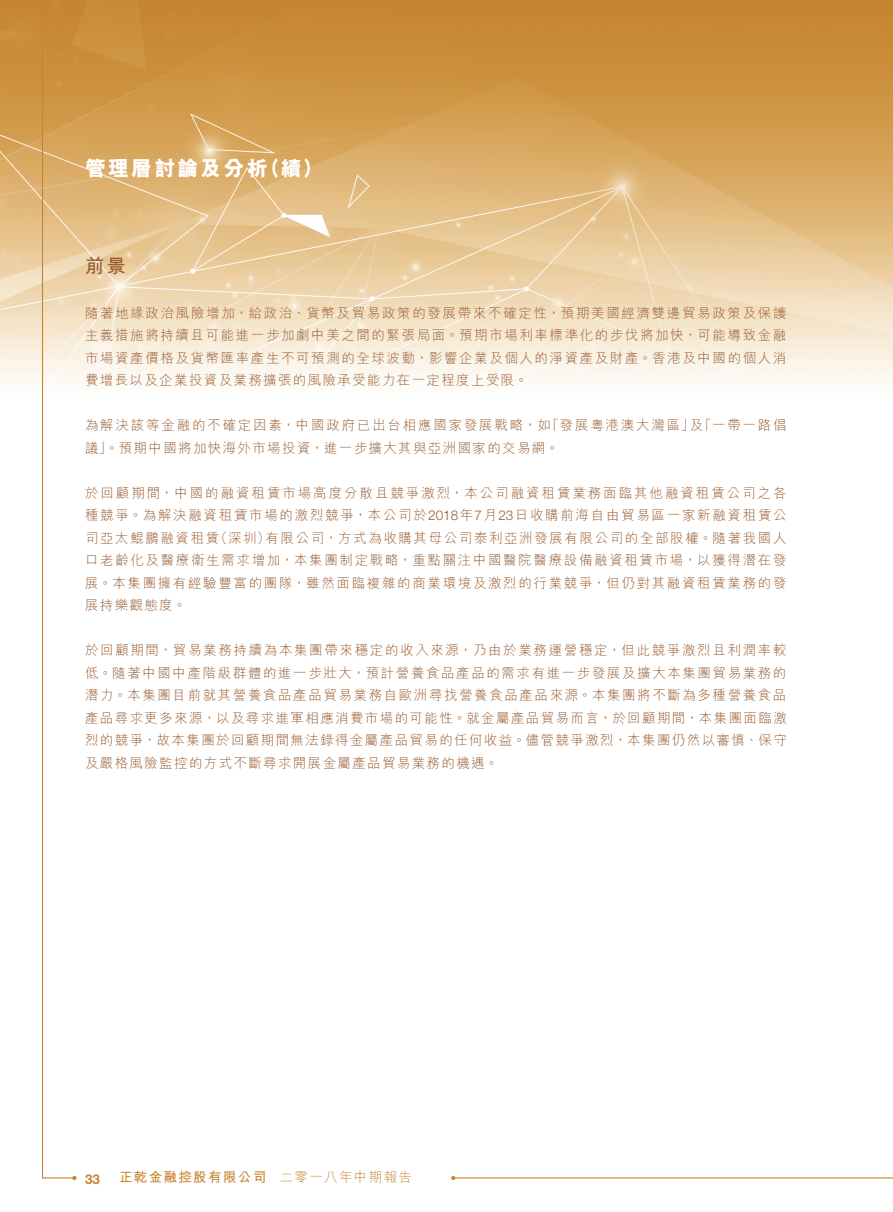
<style>
.page{position:relative;width:893px;height:1212px;background:#fff}
.page>*{position:absolute;margin:0;border:0;box-sizing:border-box;transform-origin:0 0}
.t1{font:800 21px "M Hei HK";letter-spacing:.1em;color:#fff}
.t2{font:700 19.5px "M Hei HK";color:#985c30}
.t3{font:300 13.5px/22.5px "M Hei HK";letter-spacing:.12em;color:#985c30;text-align:justify}
.t4{font:700 13.5px "M Hei HK";letter-spacing:.1em;color:#c68630}
.t5{font:300 13.5px "M Hei HK";letter-spacing:.1em;color:#c68630}
.t6{font:700 13.5px "Helvetica Neue LT Std";color:#c68630}
.s1{font-family:"Helvetica Neue LT Std"}
</style>
<div class="page">
<img style="left:0;top:0;width:893px;height:1181px">
<hr style="left:454px;top:1177px;width:439px;height:1px;background:#c68630">
<svg style="left:451px;top:1176px;width:4px;height:4px"></svg>
<svg style="left:41px;top:0;width:36px;height:1180px"></svg>
<h1 class="t1" style="left:260px;top:158px;width:64px">（續(</h1>
<h1 class="t1" style="left:85px;top:158px;width:184px">管理層討論及分析</h1>
<h2 class="t2" style="left:85px;top:251px;width:42px">前景</h2>
<p class="t3" style="left:85px;top:301px;width:703px">隨著地緣政治風險增加，給政治、貨幣及貿易政策的發展帶來不確定性，預期美國經濟雙邊貿易政策及保護主義措施將持續且可能進一步加劇中美之間的緊張局面。預期市場利率標準化的步伐將加快，可能導致金融市場資產價格及貨幣匯率產生不可預測的全球波動，影響企業及個人的淨資產及財產。香港及中國的個人消費增長以及企業投資及業務擴張的風險承受能力在一定程度上受限。</p>
<p class="t3" style="left:546px;top:414px;width:242px">「發展粵港澳大灣區」「一帶一路倡</p>
<p class="t3" style="left:85px;top:414px;width:475px">為解決該等金融的不確定因素，中國政府已出台相應國家發展戰略，如議」。預期中國將加快海外市場投資，進一步擴大其與亞洲國家的交易網。</p>
<p class="t3" style="left:85px;top:481px;width:703px;text-align:right">於回顧期間，中國的融資租賃市場高度分散且競爭激烈，本公司融資租賃業務面臨其他融資租賃公司之各種競爭。為解決融資租賃市場的激烈競爭，本公司於<span class="s1">2018</span>年<span class="s1">7</span>月<span class="s1">23</span>日收購前海自由貿易區一家新融資租賃公有限公司，方式為收購其母公司泰利亞洲發展有限公司的全部股權。隨著我國人</p>
<p class="t3" style="left:690px;top:414px;width:15px">及</p>
<p class="t3" style="left:214px;top:526px;width:58px">（深圳）</p>
<p class="t3" style="left:85px;top:526px;width:703px;text-align:left">司亞太鯤鵬融資租賃<br>口老齡化及醫療衛生需求增加，本集團制定戰略，重點關注中國醫院醫療設備融資租賃市場，以獲得潛在發展。本集團擁有經驗豐富的團隊，雖然面臨複雜的商業環境及激烈的行業競爭，但仍對其融資租賃業務的發展持樂觀態度。</p>
<p class="t3" style="left:85px;top:639px;width:703px">於回顧期間，貿易業務持續為本集團帶來穩定的收入來源，乃由於業務運營穩定，但此競爭激烈且利潤率較低。隨著中國中產階級群體的進一步壯大，預計營養食品產品的需求有進一步發展及擴大本集團貿易業務的潛力。本集團目前就其營養食品產品貿易業務自歐洲尋找營養食品產品來源。本集團將不斷為多種營養食品產品尋求更多來源，以及尋求進軍相應消費市場的可能性。就金屬產品貿易而言，於回顧期間，本集團面臨激烈的競爭，故本集團於回顧期間無法錄得金屬產品貿易的任何收益。儘管競爭激烈，本集團仍然以審慎、保守及嚴格風險監控的方式不斷尋求開展金屬產品貿易業務的機遇。</p>
<p class="t6" style="left:85px;top:1170px;width:17px">33</p>
<p class="t4" style="left:119px;top:1167px;width:149px">正乾金融控股有限公司</p>
<p class="t5" style="left:280px;top:1170px;width:134px">二零一八年中期報告</p>
</div>
